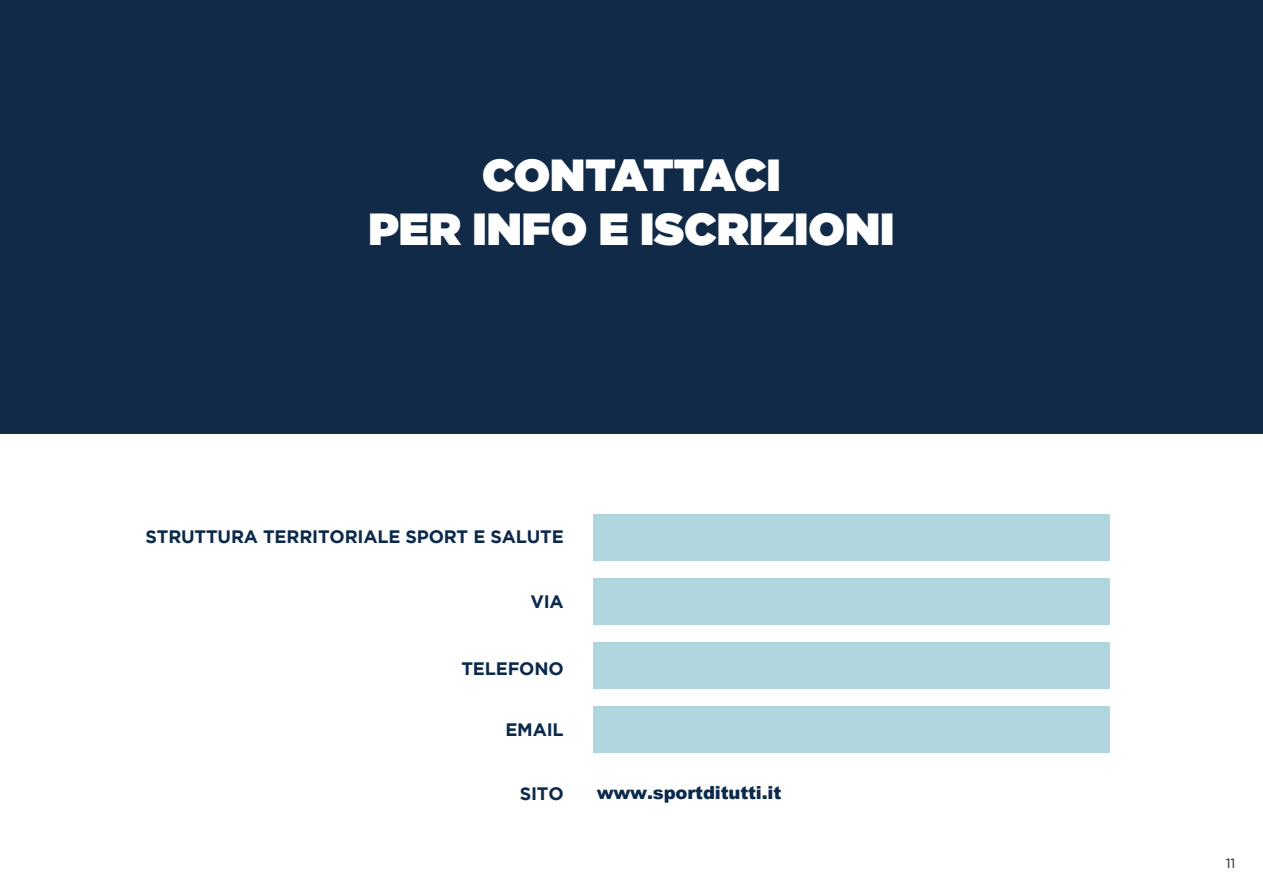
<style>
.page{position:relative;width:1263px;height:893px;background:#fff}
.page>*{position:absolute;margin:0;border:0;box-sizing:border-box;transform-origin:0 0}
.t1{font:900 45px/54px "Gotham";color:#fff;text-align:center}
.t2{font:700 18px "Gotham";letter-spacing:-.01em;color:#0b294b}
.t3{font:900 18px "Arial";letter-spacing:-.01em;color:#0b294b}
.t4{font:13.5px "Gotham";color:#231f20}
</style>
<div class="page">
<div style="left:0;top:0;width:1263px;height:434px;background:#102a47"></div>
<div style="left:593px;top:514px;width:517px;height:47px;background:#b1d5de"></div>
<div style="left:593px;top:578px;width:517px;height:47px;background:#b1d5de"></div>
<div style="left:593px;top:642px;width:517px;height:47px;background:#b1d5de"></div>
<div style="left:593px;top:706px;width:517px;height:47px;background:#b1d5de"></div>
<h1 class="t1" style="left:368px;top:148px;width:528px">CONTATTACI<br>PER INFO E ISCRIZIONI</h1>
<p class="t2" style="left:146px;top:526px;width:420px">STRUTTURA TERRITORIALE SPORT E SALUTE</p>
<p class="t2" style="left:530px;top:591px;width:35px">VIA</p>
<p class="t2" style="left:461px;top:658px;width:104px">TELEFONO</p>
<p class="t2" style="left:505px;top:719px;width:60px">EMAIL</p>
<p class="t2" style="left:520px;top:783px;width:45px">SITO</p>
<p class="t3" style="left:597px;top:779px;width:186px">www.sportditutti.it</p>
<p class="t4" style="left:1226px;top:855px;width:11px">11</p>
</div>
